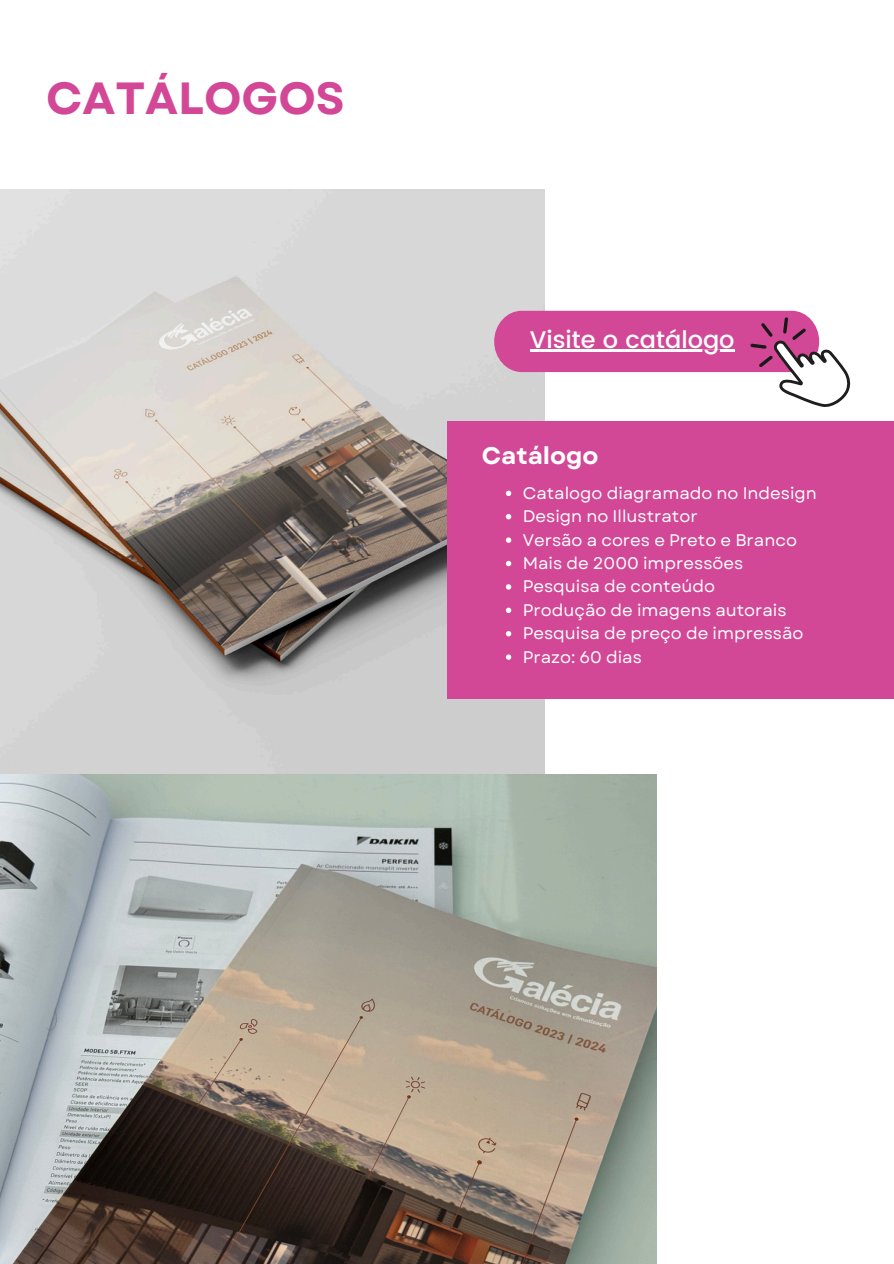
<style>
.page{position:relative;width:894px;height:1264px;background:#fff}
.page>*{position:absolute;margin:0;border:0;box-sizing:border-box;transform-origin:0 0}
.t1{font:700 45px "Garet";color:#d24896}
.t2{font:500 24px "Poppins";color:#fff}
.t3{font:700 24px "Garet";color:#fff}
.t4{font:16.8px "Garet";color:#fff}
</style>
<div class="page">
<img style="left:0;top:774px;width:656px;height:489px">
<img style="left:0;top:189px;width:544px;height:584px">
<div style="left:446px;top:421px;width:447px;height:277px;background:#d24896"></div>
<svg style="left:494px;top:311px;width:356px;height:96px"></svg>
<svg style="left:505px;top:490px;width:6px;height:6px"></svg>
<svg style="left:505px;top:514px;width:6px;height:5px"></svg>
<svg style="left:505px;top:537px;width:6px;height:6px"></svg>
<svg style="left:505px;top:561px;width:6px;height:5px"></svg>
<svg style="left:505px;top:584px;width:6px;height:5px"></svg>
<svg style="left:505px;top:607px;width:6px;height:6px"></svg>
<svg style="left:505px;top:631px;width:6px;height:5px"></svg>
<svg style="left:505px;top:654px;width:6px;height:6px"></svg>
<hr style="left:529px;top:350px;width:205px;height:2px;background:#fff">
<p class="t1" style="left:46px;top:66px;width:300px">CATÁLOGOS</p>
<p class="t2" style="left:529px;top:325px;width:206px">Visite o catálogo</p>
<p class="t3" style="left:481px;top:438px;width:118px">Catálogo</p>
<h2 class="t4" style="left:522px;top:481px;width:296px">Catalogo diagramado no Indesign</h2>
<p class="t4" style="left:522px;top:504px;width:176px">Design no Illustrator</p>
<p class="t4" style="left:522px;top:527px;width:276px">Versão a cores e Preto e Branco</p>
<p class="t4" style="left:522px;top:551px;width:222px">Mais de 2000 impressões</p>
<p class="t4" style="left:522px;top:574px;width:194px">Pesquisa de conteúdo</p>
<p class="t4" style="left:522px;top:597px;width:265px">Produção de imagens autorais</p>
<p class="t4" style="left:522px;top:621px;width:282px">Pesquisa de preço de impressão</p>
<p class="t4" style="left:522px;top:644px;width:121px">Prazo: 60 dias</p>
</div>
